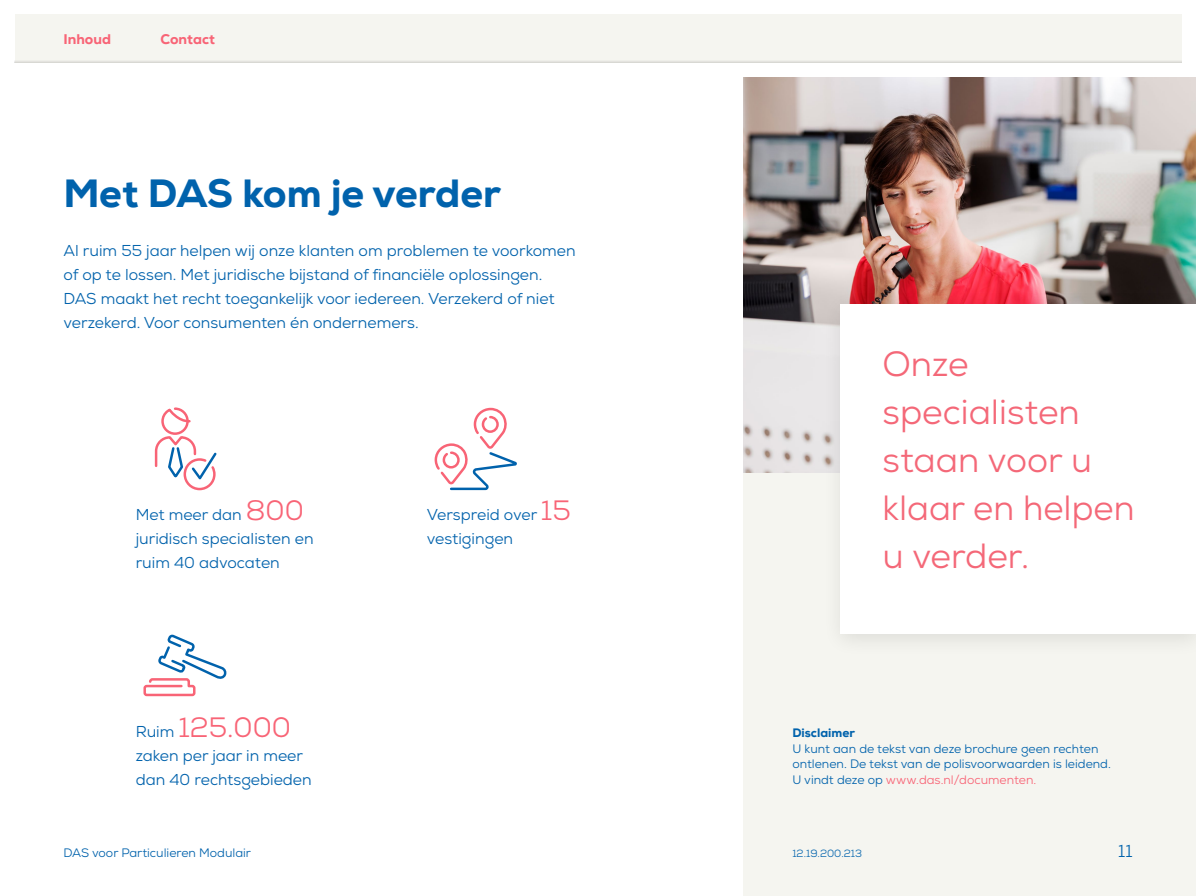
<style>
.page{position:relative;width:1196px;height:896px;background:#fff}
.page>*{position:absolute;margin:0;border:0;box-sizing:border-box;transform-origin:0 0}
.t1{font:800 39.38px "Nexa";letter-spacing:-.005em;color:#0062ac}
.t2{font:35px/48.1px "Nexa";color:#f46878}
.t3{font:28px "Nexa";color:#f86476}
.t4{font:17.5px "Nexa";color:#0062ac}
.t5{font:15.75px/24.1px "Nexa";color:#0062ac}
.t6{font:800 14px "Nexa";color:#f86476}
.t7{font:12.25px/15.8px "Nexa";color:#0062ac}
.t8{font:800 12.25px "Nexa";color:#0062ac}
.t9{font:10.5px "Nexa";color:#0062ac}
.s1{font-size:28px;color:#f86476}
.s2{font-size:15.75px;color:#0062ac}
.s3{color:#f86476}
</style>
<div class="page">
<div style="left:15px;top:15px;width:1165px;height:48px;background:#f5f5f0"></div>
<hr style="left:15px;top:61px;width:1165px;height:2px;background:#deddd9">
<div style="left:743px;top:78px;width:452px;height:818px;background:#f5f5f0"></div>
<svg style="left:434px;top:407px;width:83px;height:84px"></svg>
<svg style="left:154px;top:407px;width:63px;height:84px"></svg>
<svg style="left:143px;top:634px;width:84px;height:63px"></svg>
<img style="left:743px;top:78px;width:452px;height:394px">
<div style="left:821px;top:289px;width:374px;height:369px;background:#000;opacity:.1"></div>
<div style="left:840px;top:304px;width:355px;height:330px;background:#fff"></div>
<p class="t6" style="left:63px;top:30px;width:49px">Inhoud</p>
<p class="t6" style="left:161px;top:30px;width:56px">Contact</p>
<h1 class="t1" style="left:63px;top:169px;width:439px">Met DAS kom je verder</h1>
<p class="t5" style="left:63px;top:238px;width:513px">Al ruim 55 jaar helpen wij onze klanten om problemen te voorkomen of op te lossen. Met juridische bijstand of financiële oplossingen.<br>DAS maakt het recht toegankelijk voor iedereen. Verzekerd of niet verzekerd. Voor consumenten én ondernemers.</p>
<p class="t5" style="left:136px;top:503px;width:179px">Met meer dan <span class="s1">800 </span>juridisch specialisten en ruim 40 advocaten</p>
<p class="t5" style="left:427px;top:503px;width:145px">Verspreid over <span class="s1">15 </span>vestigingen</p>
<h3 class="t3" style="left:136px;top:709px;width:157px"><span class="s2">Ruim</span> 125.000</h3>
<p class="t5" style="left:136px;top:743px;width:177px">zaken per jaar in meer dan 40 rechtsgebieden</p>
<h2 class="t2" style="left:882px;top:340px;width:253px">Onze specialisten staan voor u klaar en helpen u verder.</h2>
<p class="t8" style="left:792px;top:725px;width:64px">Disclaimer</p>
<p class="t7" style="left:792px;top:740px;width:320px">U kunt aan de tekst van deze brochure geen rechten ontlenen. De tekst van de polisvoorwaarden is leidend.<br>U vindt deze op <span class="s3">www.das.nl/documenten.</span></p>
<p class="t7" style="left:63px;top:845px;width:189px">DAS voor Particulieren Modulair</p>
<p class="t4" style="left:1118px;top:840px;width:16px">11</p>
<p class="t9" style="left:792px;top:847px;width:71px">12.19.200.213</p>
</div>
